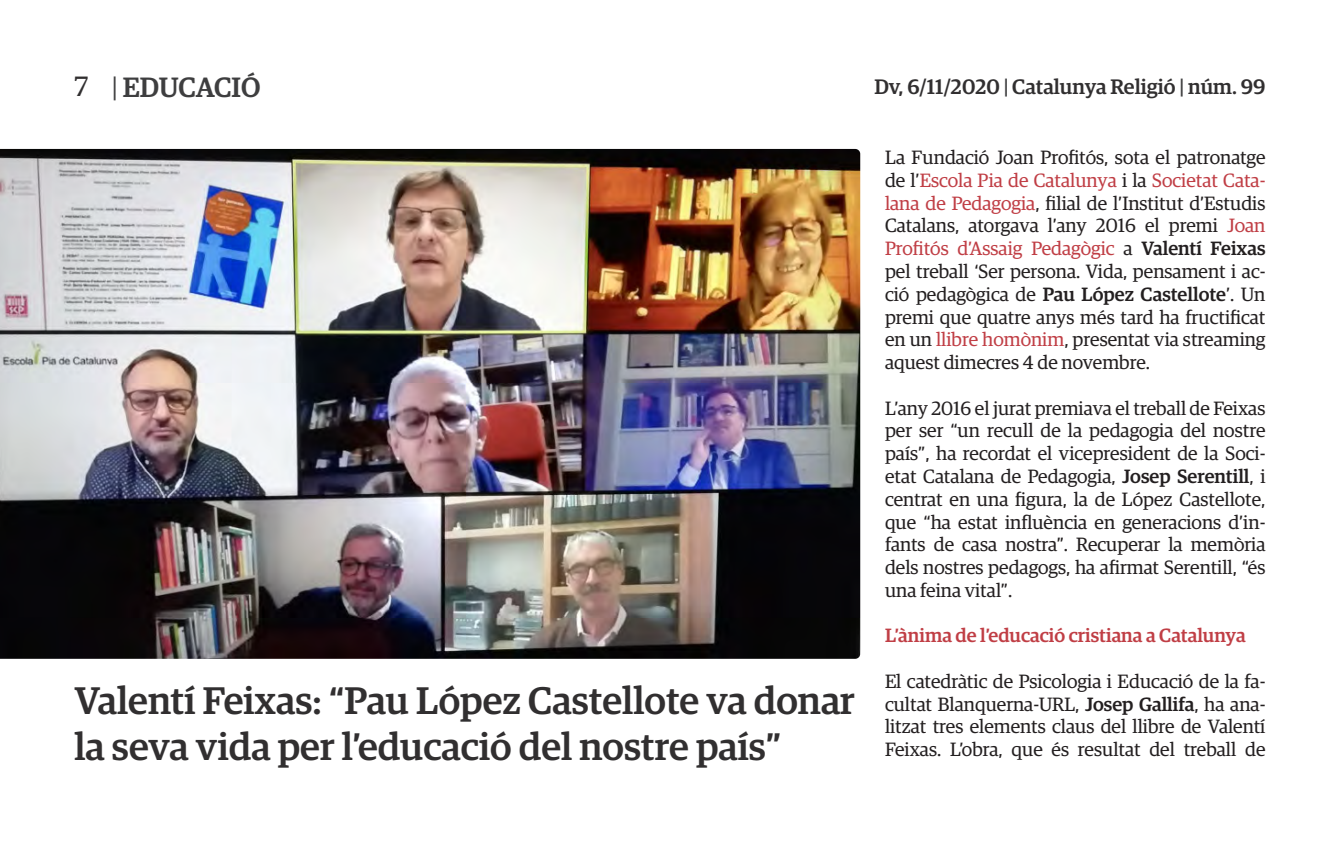
<style>
.page{position:relative;width:1340px;height:844px;background:#fff}
.page>*{position:absolute;margin:0;border:0;box-sizing:border-box;transform-origin:0 0}
.t1{font:500 38.5px/45.5px "Guardian Egyp";color:#312f30}
.t2{font:500 28px "Guardian Egyp";color:#3e3e3f}
.t3{font:500 21px "Guardian Egyp";color:#312f30}
.t4{font:19.25px/22.8px "Guardian Egyp";color:#231f20;text-align:justify}
.t5{font:500 19.25px "Guardian Egyp";color:#c03e45}
.s1{font-weight:400;color:#312f30}
.s2{font-weight:400}
.s3{color:#3e3e3f}
.s4{color:#c03e45}
.s5{font-weight:500}
</style>
<div class="page">
<img style="left:0;top:149px;width:860px;height:509px">
<h2 class="t2" style="left:74px;top:67px;width:187px"><span class="s1">7</span> <span class="s2">|</span> EDUCACIÓ</h2>
<p class="t3" style="left:874px;top:71px;width:392px">Dv, 6/11/2020 <span class="s3">|</span> Catalunya Religió <span class="s3">|</span> núm. 99</p>
<p class="t1" style="left:74px;top:675px;width:782px">Valentí Feixas: “Pau López Castellote va donar la seva vida per l’educació del nostre país”</p>
<p class="t4" style="left:885px;top:145px;width:382px">La Fundació Joan Profitós, sota el patronatge de l’<span class="s4">Escola Pia de Catalunya</span> i la <span class="s4">Societat Cata-</span></p>
<p class="t4" style="left:885px;top:190px;width:382px"><span class="s4">lana de Pedagogia</span>, filial de l’Institut d’Estudis Catalans, atorgava l’any 2016 el premi <span class="s4">Joan Profitós d’Assaig Pedagògic</span> a <span class="s5">Valentí Feixas </span>pel treball ‘Ser persona. Vida, pensament i ac&shy;ció pedagògica de <span class="s5">Pau López Castellote</span>’. Un premi que quatre anys més tard ha fructificat en un <span class="s4">llibre homònim</span>, presentat via streaming aquest dimecres 4 de novembre.</p>
<p class="t4" style="left:885px;top:395px;width:382px">L’any 2016 el jurat premiava el treball de Feixas per ser “un recull de la pedagogia del nostre país”, ha recordat el vicepresident de la Soci&shy;etat Catalana de Pedagogia, <span class="s5">Josep Serentill</span>, i centrat en una figura, la de López Castellote, que “ha estat influència en generacions d’in&shy;fants de casa nostra”. Recuperar la memòria dels nostres pedagogs, ha afirmat Serentill, “és una feina vital”.</p>
<p class="t5" style="left:885px;top:621px;width:362px">L’ànima de l’educació cristiana a Catalunya</p>
<p class="t4" style="left:885px;top:668px;width:382px">El catedràtic de Psicologia i Educació de la fa&shy;cultat Blanquerna-URL, <span class="s5">Josep Gallifa</span>, ha ana&shy;litzat tres elements claus del llibre de Valentí Feixas. L’obra, que és resultat del treball de</p>
</div>
